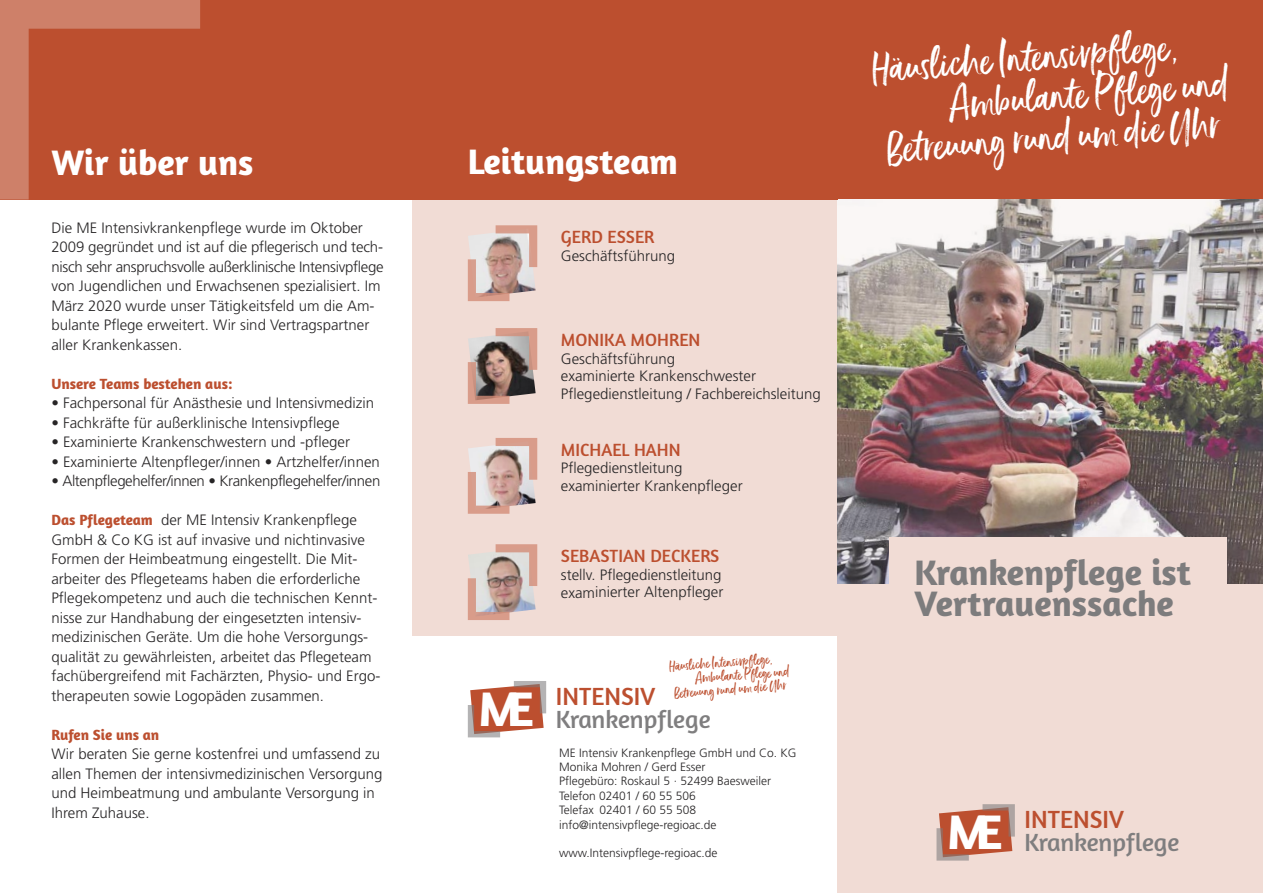
<style>
.page{position:relative;width:1263px;height:893px;background:#fff}
.page>*{position:absolute;margin:0;border:0;box-sizing:border-box;transform-origin:0 0}
.t1{font:700 49.35px "Amaranth";color:#fff}
.t2{font:39px/40.8px "Ernestand Emily Upright";color:#fff;text-align:right}
.t3{font:700 36px/31.5px "Amaranth";color:#7d7c7d}
.t4{font:700 36px "Amaranth";color:#fff}
.t5{font:25.2px "Amaranth";color:#7f7e7f}
.t6{font:25.2px "Amaranth";color:#bc4f2f}
.t7{font:18px "Amaranth";color:#bc4f2f}
.t8{font:300 15px/19.5px "Frutiger";color:#272526}
.t9{font:300 15px "Frutiger";letter-spacing:-.025em;color:#272526}
.t10{font:700 15px "Amaranth";color:#bc4f2f}
.t11{font:13.2px/13.8px "Ernestand Emily Upright";color:#bc4f2f;text-align:right}
.t12{font:300 12px "Frutiger";color:#272526}
.s1{font-family:"Amaranth";font-weight:700;color:#bc4f2f}
</style>
<div class="page">
<div style="left:412px;top:5px;width:426px;height:631px;background:#f1dcd5"></div>
<div style="left:838px;top:0;width:425px;height:221px;background:#bc4f2f"></div>
<div style="left:838px;top:200px;width:425px;height:693px;background:#f1dcd5"></div>
<svg style="left:468px;top:681px;width:78px;height:56px"></svg>
<img style="left:838px;top:200px;width:425px;height:383px">
<div style="left:0;top:0;width:838px;height:200px;background:#bc4f2f"></div>
<svg style="left:0;top:0;width:200px;height:199px"></svg>
<svg style="left:468px;top:328px;width:69px;height:76px;background:#9e857e"></svg>
<svg style="left:468px;top:225px;width:69px;height:76px"></svg>
<svg style="left:468px;top:438px;width:69px;height:76px"></svg>
<svg style="left:468px;top:544px;width:69px;height:76px"></svg>
<svg style="left:936px;top:804px;width:79px;height:57px"></svg>
<div style="left:889px;top:537px;width:338px;height:115px;background:#f1dcd5"></div>
<p class="t4" style="left:51px;top:149px;width:203px">Wir über uns</p>
<p class="t8" style="left:51px;top:219px;width:334px">Die ME Intensivkrankenpflege wurde im Oktober 2009 gegründet und ist auf die pflegerisch und tech&shy;nisch sehr anspruchsvolle außerklinische Intensivpflege von Jugendlichen und Erwachsenen spezialisiert. Im März 2020 wurde unser Tätigkeitsfeld um die Am&shy;bulante Pflege erweitert. Wir sind Vertragspartner aller Krankenkassen.</p>
<p class="t10" style="left:51px;top:378px;width:183px">Unsere Teams bestehen aus:</p>
<p class="t8" style="left:51px;top:394px;width:324px">• Fachpersonal für Anästhesie und Intensivmedizin</p>
<p class="t8" style="left:51px;top:414px;width:290px">• Fachkräfte für außerklinische Intensivpflege</p>
<p class="t8" style="left:51px;top:433px;width:300px">• Examinierte Krankenschwestern und -pfleger</p>
<p class="t8" style="left:51px;top:453px;width:330px">• Examinierte Altenpfleger/innen • Artzhelfer/innen</p>
<p class="t9" style="left:51px;top:475px;width:330px">• Altenpflegehelfer/innen • Krankenpflegehelfer/innen</p>
<p class="t8" style="left:51px;top:511px;width:330px"><span class="s1">Das Pflegeteam</span> der ME Intensiv Krankenpflege GmbH &amp; Co KG ist auf invasive und nichtinvasive Formen der Heimbeatmung eingestellt. Die Mit&shy;arbeiter des Pflegeteams haben die erforderliche Pflegekompetenz und auch die technischen Kennt&shy;nisse zur Handhabung der eingesetzten intensiv&shy;medizinischen Geräte. Um die hohe Versorgungs&shy;qualität zu gewährleisten, arbeitet das Pflegeteam fachübergreifend mit Fachärzten, Physio- und Ergo&shy;therapeuten sowie Logopäden zusammen.</p>
<p class="t10" style="left:51px;top:729px;width:109px">Rufen Sie uns an</p>
<p class="t8" style="left:51px;top:745px;width:332px">Wir beraten Sie gerne kostenfrei und umfassend zu allen Themen der intensiv medizinischen Versorgung und Heimbeatmung und ambulante Versorgung in Ihrem Zuhause.</p>
<p class="t4" style="left:468px;top:148px;width:212px">Leitungsteam</p>
<p class="t7" style="left:561px;top:226px;width:95px">GERD ESSER</p>
<p class="t8" style="left:561px;top:247px;width:116px">Geschäftsführung</p>
<p class="t7" style="left:561px;top:329px;width:141px">MONIKA MOHREN</p>
<p class="t8" style="left:561px;top:350px;width:116px">Geschäftsführung</p>
<p class="t8" style="left:561px;top:367px;width:196px">examinierte Krankenschwester</p>
<p class="t8" style="left:561px;top:385px;width:261px">Pflegedienstleitung / Fachbereichsleitung</p>
<p class="t7" style="left:561px;top:439px;width:121px">MICHAEL HAHN</p>
<p class="t8" style="left:561px;top:460px;width:123px">Pflegedienstleitung</p>
<p class="t8" style="left:561px;top:477px;width:183px">examinierter Krankenpfleger</p>
<p class="t1" style="left:478px;top:690px;width:56px">ME</p>
<p class="t7" style="left:561px;top:545px;width:160px">SEBASTIAN DECKERS</p>
<p class="t8" style="left:561px;top:566px;width:162px">stellv. Pflegedienstleitung</p>
<p class="t8" style="left:561px;top:584px;width:164px">examinierter Altenpfleger</p>
<p class="t6" style="left:556px;top:682px;width:101px">INTENSIV</p>
<p class="t11" style="left:669px;top:661px;width:104px;rotate:-4deg">Häusliche Intensivpflege,</p>
<p class="t11" style="left:673px;top:674px;width:118px;rotate:-4deg">Ambulante Pflege und<br>Betreuung rund um die Uhr</p>
<p class="t5" style="left:556px;top:704px;width:156px">Krankenpflege</p>
<p class="t12" style="left:559px;top:748px;width:239px">ME Intensiv Krankenpflege GmbH und Co. KG</p>
<p class="t12" style="left:559px;top:762px;width:148px">Monika Mohren / Gerd Esser</p>
<p class="t12" style="left:559px;top:776px;width:213px">Pflegebüro: Roskaul 5 · 52499 Baesweiler</p>
<p class="t12" style="left:559px;top:791px;width:138px">Telefon 02401 / 60 55 506</p>
<p class="t12" style="left:559px;top:805px;width:139px">Telefax 02401 / 60 55 508</p>
<p class="t12" style="left:559px;top:820px;width:159px">info@intensivpflege-regioac.de</p>
<p class="t12" style="left:559px;top:848px;width:160px">www.Intensivpflege-regioac.de</p>
<p class="t2" style="left:872px;top:52px;width:307px;rotate:-4deg">Häusliche Intensivpflege,</p>
<p class="t2" style="left:882px;top:92px;width:348px;rotate:-4deg">Ambulante Pflege und<br>Betreuung rund um die Uhr</p>
<p class="t3" style="left:914px;top:560px;width:278px">Krankenpflege ist<br>Vertrauenssache</p>
<p class="t1" style="left:947px;top:814px;width:56px">ME</p>
<p class="t6" style="left:1024px;top:805px;width:101px">INTENSIV</p>
<p class="t5" style="left:1024px;top:828px;width:156px">Krankenpflege</p>
</div>
